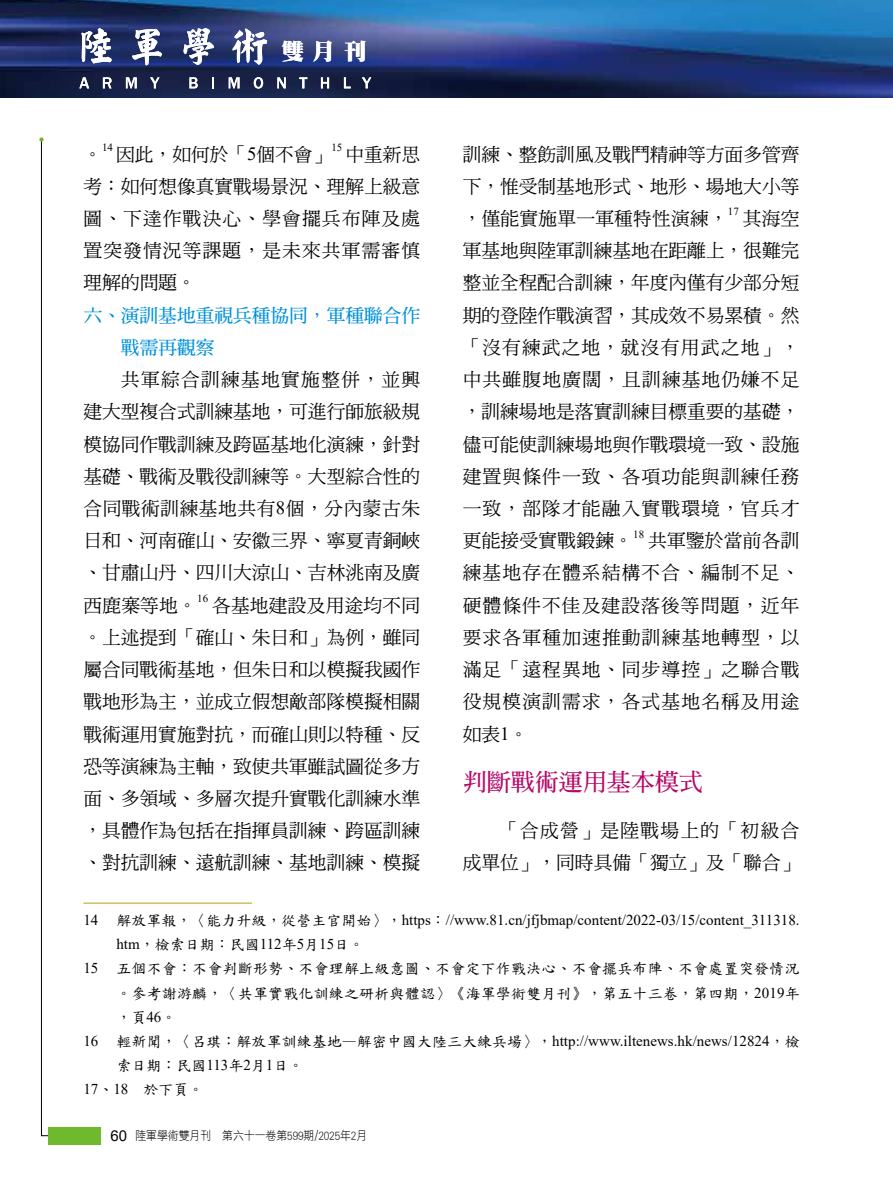
<style>
.page{position:relative;width:893px;height:1191px;background:#fff}
.page>*{position:absolute;margin:0;border:0;box-sizing:border-box;transform-origin:0 0}
.t1{font:24px "DF Ming Bd HK BF";color:#b70868}
.t2{font:22.5px "DF Ming W12 WIN BF";color:#fff}
.t3{font:18.75px/32.2px "DF Ming Md HK BF";letter-spacing:.015em;color:#000;text-align:justify}
.t4{font:18.75px/32.2px "DF Ming Md HK BF";letter-spacing:.07em;color:#000;text-align:right}
.t5{font:18.75px/32.2px "DF Ming Bd HK BF";color:#0091db}
.t6{font:15px "Times New Roman";color:#000}
.t7{font:15px "DF Kai Shu SB Estd BF";letter-spacing:.01em;color:#000}
.t8{font:12px "DF Hei Lt HKP BF";color:#000;scale:.9 1}
.t9{font:10.95px "Times New Roman";letter-spacing:.015em;color:#000}
.s1{font-family:"Times New Roman"}
.s2{font-family:"DF Kai Shu SB Estd BF"}
.s3{font-family:"Arial";font-size:15px}
</style>
<div class="page">
<img style="left:0;top:0;width:893px;height:97px">
<svg style="left:79px;top:77px;width:10px;height:11px"></svg>
<svg style="left:103px;top:77px;width:9px;height:11px"></svg>
<svg style="left:126px;top:77px;width:11px;height:11px"></svg>
<svg style="left:150px;top:77px;width:10px;height:11px"></svg>
<svg style="left:189px;top:77px;width:9px;height:11px"></svg>
<svg style="left:212px;top:77px;width:2px;height:11px"></svg>
<svg style="left:229px;top:77px;width:11px;height:11px"></svg>
<svg style="left:254px;top:77px;width:9px;height:12px"></svg>
<svg style="left:277px;top:77px;width:9px;height:11px"></svg>
<svg style="left:299px;top:77px;width:8px;height:11px"></svg>
<svg style="left:321px;top:77px;width:8px;height:11px"></svg>
<svg style="left:344px;top:77px;width:7px;height:11px"></svg>
<svg style="left:362px;top:77px;width:9px;height:11px"></svg>
<svg style="left:81px;top:28px;width:31px;height:35px"></svg>
<svg style="left:132px;top:29px;width:30px;height:37px"></svg>
<svg style="left:184px;top:28px;width:30px;height:37px"></svg>
<svg style="left:232px;top:29px;width:35px;height:36px"></svg>
<svg style="left:41px;top:142px;width:48px;height:994px"></svg>
<div style="left:48px;top:1127px;width:53px;height:17px;background:#6fba2c"></div>
<svg style="left:39px;top:137px;width:5px;height:5px"></svg>
<hr style="left:83px;top:902px;width:169px;height:1px;background:#be9a11">
<p class="t2" style="left:282px;top:40px;width:87px">雙月刊</p>
<p class="t9" style="left:102px;top:140px;width:12px">14</p>
<p class="t3" style="left:116px;top:138px;width:217px">因此，如何於「<span class="s1">5</span>個不會」</p>
<p class="t9" style="left:331px;top:140px;width:12px">15</p>
<p class="t3" style="left:83px;top:138px;width:338px;text-indent:262px">中重新思考：如何想像真實戰場景況、理解上級意圖、下達作戰決心、學會擺兵布陣及處置突發情況等課題，是未來共軍需審慎理解的問題。</p>
<p class="t5" style="left:121px;top:299px;width:301px;text-indent:-38px">六、演訓基地重視兵種協同，軍種聯合作戰需再觀察</p>
<p class="t3" style="left:83px;top:363px;width:338px;text-indent:38px">共軍綜合訓練基地實施整併，並興建大型複合式訓練基地，可進行師旅級規模協同作戰訓練及跨區基地化演練，針對基礎、戰術及戰役訓練等。大型綜合性的合同戰術訓練基地共有<span class="s1">8</span>個，分內蒙古朱日和、河南確山、安徽三界、寧夏青銅峽、甘肅山丹、四川大涼山、吉林洮南及廣西鹿寨等地。</p>
<p class="t3" style="left:83px;top:138px;width:20px">。</p>
<p class="t9" style="left:197px;top:590px;width:13px">16</p>
<p class="t3" style="left:83px;top:589px;width:338px;text-indent:129px">各基地建設及用途均不同。上述提到「確山、朱日和」為例，雖同屬合同戰術基地，但朱日和以模擬我國作戰地形為主，並成立假想敵部隊模擬相關戰術運用實施對抗，而確山則以特種、反恐等演練為主軸，致使共軍雖試圖從多方面、多領域、多層次提升實戰化訓練水準，具體作為包括在指揮員訓練、跨區訓練、對抗訓練、遠航訓練、基地訓練、模擬</p>
<p class="t3" style="left:463px;top:138px;width:338px">訓練、整飭訓風及戰鬥精神等方面多管齊下，惟受制基地形式、地形、場地大小等，僅能實施單一軍種特性演練，</p>
<p class="t9" style="left:728px;top:204px;width:13px">17</p>
<p class="t3" style="left:463px;top:202px;width:338px;text-indent:280px">其海空軍基地與陸軍訓練基地在距離上，很難完整並全程配合訓練，年度內僅有少部分短期的登陸作戰演習，其成效不易累積。然「沒有練武之地，就沒有用武之地」，中共雖腹地廣闊，且訓練基地仍嫌不足，訓練場地是落實訓練目標重要的基礎，儘可能使訓練場地與作戰環境一致、設施建置與條件一致、各項功能與訓練任務一致，部隊才能融入實戰環境，官兵才更能接受實戰鍛鍊。</p>
<p class="t9" style="left:633px;top:526px;width:13px">18</p>
<p class="t3" style="left:463px;top:524px;width:338px;text-indent:185px">共軍鑒於當前各訓練基地存在體系結構不合、編制不足、硬體條件不佳及建設落後等問題，近年要求各軍種加速推動訓練基地轉型，以滿足「遠程異地、同步導控」之聯合戰役規模演訓需求，各式基地名稱及用途如表<span class="s1">1</span>。</p>
<p class="t1" style="left:463px;top:770px;width:241px">判斷戰術運用基本模式</p>
<p class="t4" style="left:463px;top:814px;width:338px">「合成營」是陸戰場上的「初級合<br>成單位」，同時具備「獨立」及「聯合」</p>
<p class="t6" style="left:83px;top:909px;width:718px">14 <span class="s2">解放軍報，〈能力升級，從營主官開始〉，</span>https<span class="s2">：</span>//www.81.cn/jfjbmap/content/2022-03/15/content_311318.</p>
<p class="t7" style="left:116px;top:937px;width:249px"><span class="s1">htm</span>，檢索日期：民國<span class="s1">112</span>年<span class="s1">5</span>月<span class="s1">15</span>日。</p>
<p class="t7" style="left:83px;top:961px;width:717px"><span class="s1">15</span> 五個不會：不會判斷形勢、不會理解上級意圖、不會定下作戰決心、不會擺兵布陣、不會處置突發情況</p>
<p class="t7" style="left:116px;top:985px;width:685px">。參考謝游麟，〈共軍實戰化訓練之研析與體認〉《海軍學術雙月刊》，第五十三卷，第四期，<span class="s1">2019</span>年</p>
<p class="t7" style="left:116px;top:1009px;width:61px">，頁<span class="s1">46</span>。</p>
<p class="t6" style="left:83px;top:1030px;width:718px">16 <span class="s2">輕新聞，〈呂琪：解放軍訓練基地—解密中國大陸三大練兵場〉，</span>http://www.iltenews.hk/news/12824<span class="s2">，檢</span></p>
<p class="t7" style="left:116px;top:1058px;width:188px">索日期：民國<span class="s1">113</span>年<span class="s1">2</span>月<span class="s1">1</span>日。</p>
<p class="t7" style="left:83px;top:1081px;width:121px"><span class="s1">17</span>、<span class="s1">18</span>　於下頁。</p>
<p class="t8" style="left:111px;top:1129px;width:287px"><span class="s3">60</span> 陸軍學術雙月刊　第六十一卷第599期/2025年2月</p>
</div>
